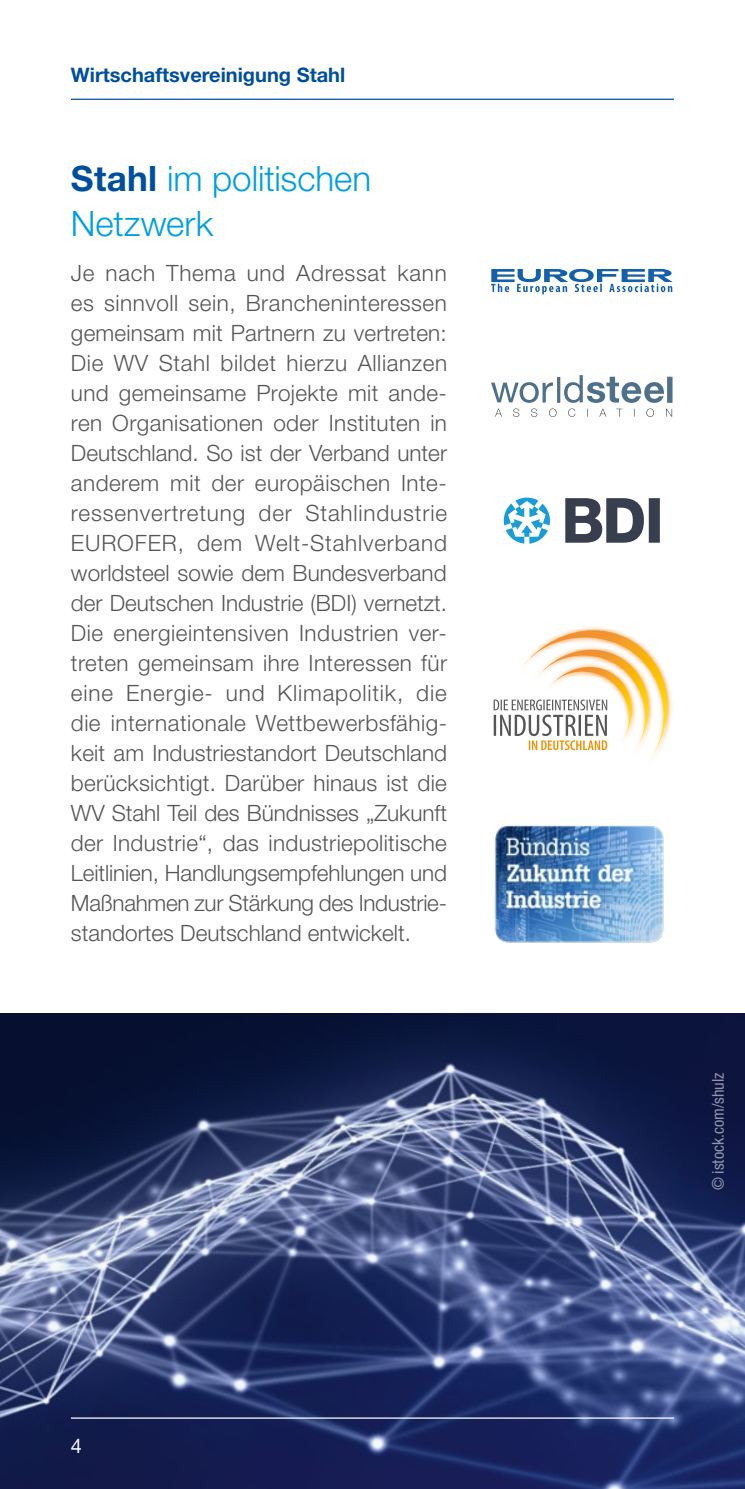
<style>
.page{position:relative;width:745px;height:1489px;background:#fff}
.page>*{position:absolute;margin:0;border:0;box-sizing:border-box;transform-origin:0 0}
.t1{font:300 35px/45px "Helvetica Neue";color:#009ee3}
.t2{font:300 22.5px/30px "Helvetica Neue";letter-spacing:.015em;color:#565656}
.t3{font:700 20px "Helvetica Neue";color:#004e9e}
.t4{font:20px "Helvetica Neue";color:#fff}
.t5{font:condensed 16.25px "Helvetica Neue";color:#fff}
.s1{font-weight:700;color:#004e9e}
</style>
<div class="page">
<img style="left:0;top:1013px;width:744px;height:475px">
<svg style="left:491px;top:269px;width:181px;height:25px"></svg>
<svg style="left:491px;top:375px;width:181px;height:42px"></svg>
<svg style="left:503px;top:497px;width:47px;height:46px"></svg>
<svg style="left:565px;top:498px;width:94px;height:44px"></svg>
<svg style="left:493px;top:628px;width:180px;height:130px"></svg>
<hr style="left:71px;top:99px;width:602px;height:1px;background:#004e9e">
<hr style="left:71px;top:1417px;width:602px;height:1px;background:#fff">
<img style="left:494px;top:825px;width:170px;height:118px">
<p class="t3" style="left:71px;top:63px;width:276px">Wirtschaftsvereinigung Stahl</p>
<h1 class="t1" style="left:71px;top:155px;width:302px"><span class="s1">Stahl</span> im politischen<br>Netzwerk</h1>
<p class="t2" style="left:71px;top:257px;width:377px">Je nach Thema und Adressat kann es sinnvoll sein, Brancheninteressen gemeinsam mit Partnern zu vertreten:<br>Die WV Stahl bildet hierzu Allianzen und gemeinsame Projekte mit ande&shy;ren Organisationen oder Instituten in Deutschland. So ist der Verband unter anderem mit der europäischen Inte&shy;ressenvertretung der Stahlindustrie EUROFER, dem Welt-Stahlverband worldsteel sowie dem Bundesverband der Deutschen Industrie (BDI) vernetzt.<br>Die energieintensiven Industrien ver&shy;treten gemeinsam ihre Interessen für eine Energie- und Klimapolitik, die die internationale Wettbewerbsfähig&shy;keit am Industriestandort Deutschland berücksichtigt. Darüber hinaus ist die WV Stahl Teil des Bündnisses „Zukunft der Industrie“, das industriepolitische Leitlinien, Handlungsempfehlungen und Maßnahmen zur Stärkung des Industrie&shy;standortes Deutschland entwickelt.</p>
<p class="t4" style="left:71px;top:1434px;width:13px">4</p>
<p class="t5" style="left:708px;top:1190px;width:119px;rotate:-90deg">© istock.com/shulz</p>
</div>
